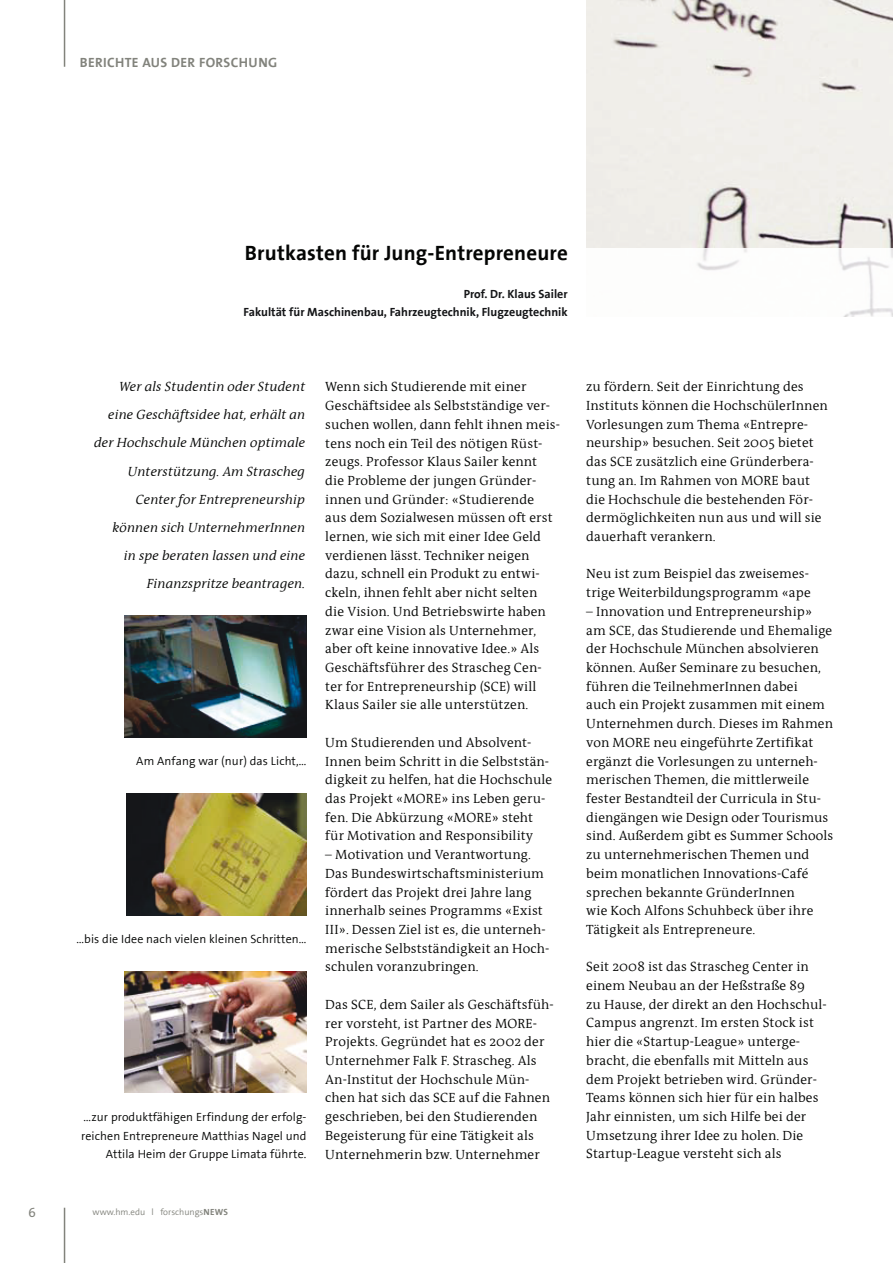
<style>
.page{position:relative;width:893px;height:1263px;background:#fff}
.page>*{position:absolute;margin:0;border:0;box-sizing:border-box;transform-origin:0 0}
.t1{font:700 21px "FHM The Sans";letter-spacing:.01em;color:#040504}
.t2{font:13.5px/18.8px "FHM Antiqua";letter-spacing:.01em;color:#040504}
.t3{font:italic 13.5px/28px "FHM Antiqua";letter-spacing:.01em;color:#040504;text-align:right}
.t4{font:700 13.5px "FHM The Sans";letter-spacing:.025em;color:#82837c}
.t5{font:13.5px "The Sans Expert";color:#82837c}
.t6{font:12px/18.8px "FHM The Sans";letter-spacing:.01em;color:#040504;text-align:right}
.t7{font:700 12px/18.8px "FHM The Sans";color:#141517;text-align:right}
.t8{font:9px "FHM The Sans";color:#82837c}
.s1{font-weight:700}
</style>
<div class="page">
<hr style="left:64px;top:1208px;width:1px;height:55px;background:#82837c">
<img style="left:587px;top:0;width:306px;height:249px">
<hr style="left:64px;top:0;width:1px;height:67px;background:#82837c">
<svg style="left:697px;top:249px;width:196px;height:68px"></svg>
<img style="left:124px;top:616px;width:182px;height:121px">
<img style="left:126px;top:793px;width:180px;height:122px">
<img style="left:124px;top:971px;width:182px;height:122px">
<p class="t4" style="left:80px;top:56px;width:199px">BERICHTE AUS DER FORSCHUNG</p>
<p class="t5" style="left:29px;top:1204px;width:9px">6</p>
<h1 class="t1" style="left:245px;top:242px;width:324px">Brutkasten für Jung-Entrepreneure</h1>
<p class="t7" style="left:244px;top:285px;width:326px">Prof. Dr. Klaus Sailer<br>Fakultät für Maschinenbau, Fahrzeugtechnik, Flugzeugtechnik</p>
<p class="t3" style="left:94px;top:373px;width:213px">Wer als Studentin oder Student eine Geschäftsidee hat, erhält an der Hochschule München optimale<br>Unterstützung. Am Strascheg<br>Center for Entrepreneurship können sich UnternehmerInnen<br>in spe beraten lassen und eine<br>Finanzspritze beantragen.</p>
<p class="t2" style="left:325px;top:378px;width:236px">Wenn sich Studierende mit einer Geschäftsidee als Selbstständige ver&shy;suchen wollen, dann fehlt ihnen meis&shy;tens noch ein Teil des nötigen Rüst&shy;zeugs. Professor Klaus Sailer kennt<br>die Probleme der jungen Gründer&shy;innen und Gründer: «Studierende<br>aus dem Sozialwesen müssen oft erst lernen, wie sich mit einer Idee Geld verdienen lässt. Techniker neigen dazu, schnell ein Produkt zu entwi&shy;ckeln, ihnen fehlt aber nicht selten<br>die Vision. Und Betriebswirte haben zwar eine Vision als Unternehmer, aber oft keine innovative Idee.» Als Geschäftsführer des Strascheg Cen&shy;ter for Entrepreneurship (SCE) will Klaus Sailer sie alle unterstützen.</p>
<p class="t2" style="left:325px;top:733px;width:228px">Um Studierenden und Absolvent-Innen beim Schritt in die Selbststän&shy;digkeit zu helfen, hat die Hochschule das Projekt «MORE» ins Leben geru&shy;fen. Die Abkürzung «MORE» steht für Motivation and Responsibility</p>
<p class="t2" style="left:325px;top:846px;width:226px">– Motivation und Verantwortung.<br>Das Bundeswirtschaftsministerium fördert das Projekt drei Jahre lang innerhalb seines Programms «Exist III». Dessen Ziel ist es, die unterneh&shy;merische Selbstständigkeit an Hoch&shy;schulen voranzubringen.</p>
<p class="t2" style="left:325px;top:995px;width:230px">Das SCE, dem Sailer als Geschäftsfüh&shy;rer vorsteht, ist Partner des MORE-Projekts. Gegründet hat es 2002 der Unternehmer Falk F. Strascheg. Als An-Institut der Hochschule Mün&shy;chen hat sich das SCE auf die Fahnen geschrieben, bei den Studierenden Begeisterung für eine Tätigkeit als Unternehmerin bzw. Unternehmer</p>
<p class="t6" style="left:136px;top:752px;width:172px">Am Anfang war (nur) das Licht,…</p>
<p class="t6" style="left:77px;top:930px;width:232px">…bis die Idee nach vielen kleinen Schritten…</p>
<p class="t6" style="left:81px;top:1108px;width:227px">…zur produktfähigen Erfindung der erfolg&shy;reichen Entrepreneure Matthias Nagel und<br>Attila Heim der Gruppe Limata führte.</p>
<p class="t8" style="left:92px;top:1207px;width:137px">www.hm.edu l forschungs<span class="s1">NEWS</span></p>
<p class="t2" style="left:586px;top:378px;width:243px">zu fördern. Seit der Einrichtung des Instituts können die HochschülerInnen Vorlesungen zum Thema «Entrepre&shy;neurship» besuchen. Seit 2005 bietet das SCE zusätzlich eine Gründerbera&shy;tung an. Im Rahmen von MORE baut die Hochschule die bestehenden För&shy;dermöglichkeiten nun aus und will sie dauerhaft verankern.</p>
<p class="t2" style="left:586px;top:565px;width:226px">Neu ist zum Beispiel das zweisemes&shy;trige Weiterbildungsprogramm «ape</p>
<p class="t2" style="left:586px;top:602px;width:249px">– Innovation und Entrepreneurship» am SCE, das Studierende und Ehemalige der Hochschule München absolvieren können. Außer Seminare zu besuchen, führen die TeilnehmerInnen dabei<br>auch ein Projekt zusammen mit einem Unternehmen durch. Dieses im Rahmen von MORE neu eingeführte Zertifikat ergänzt die Vorlesungen zu unterneh&shy;merischen Themen, die mittlerweile fester Bestandteil der Curricula in Stu&shy;diengängen wie Design oder Tourismus sind. Außerdem gibt es Summer Schools zu unternehmerischen Themen und beim monatlichen Innovations-Café sprechen bekannte GründerInnen<br>wie Koch Alfons Schuhbeck über ihre Tätigkeit als Entrepreneure.</p>
<p class="t2" style="left:586px;top:958px;width:242px">Seit 2008 ist das Strascheg Center in einem Neubau an der Heßstraße 89<br>zu Hause, der direkt an den Hochschul-Campus angrenzt. Im ersten Stock ist hier die «Startup-League» unterge&shy;bracht, die ebenfalls mit Mitteln aus dem Projekt betrieben wird. Gründer-Teams können sich hier für ein halbes Jahr einnisten, um sich Hilfe bei der Umsetzung ihrer Idee zu holen. Die Startup-League versteht sich als</p>
</div>
